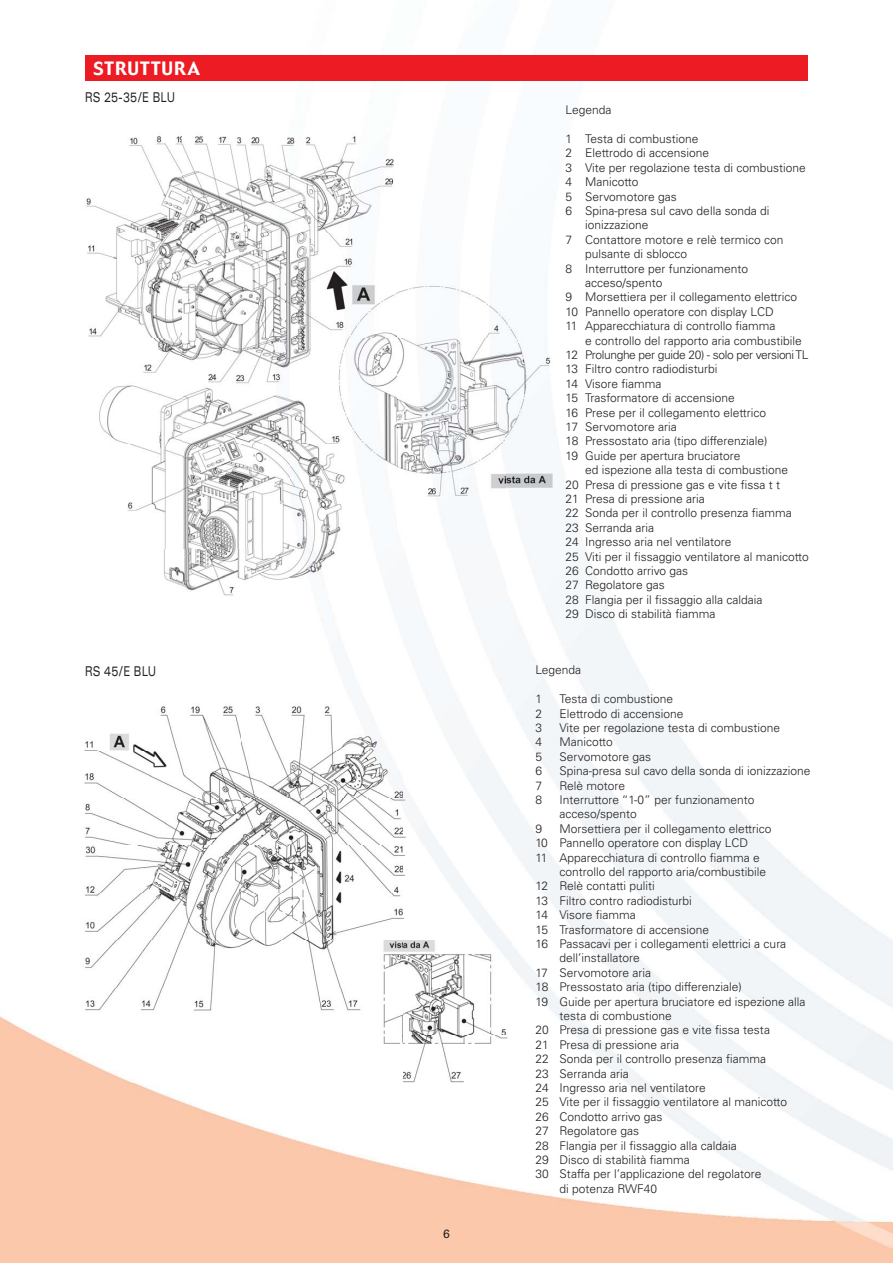
<style>
.page{position:relative;width:893px;height:1263px;background:#fff}
.page>*{position:absolute;margin:0;border:0;box-sizing:border-box;transform-origin:0 0}
.t1{font:18px "Gadget";letter-spacing:.055em;color:#fff}
.t2{font:expanded 13.5px "Univers";letter-spacing:.015em;color:#231f20;scale:.7 1}
.t3{font:300 12px/14.4px "Univers";color:#231f20}
.t4{font:300 12px "Univers";letter-spacing:-.03em;color:#231f20}
.t5{font:12px "Univers";color:#231f20}
</style>
<div class="page">
<img style="left:80px;top:704px;width:431px;height:379px">
<div style="left:85px;top:55px;width:723px;height:26px;background:#ed1c24"></div>
<img style="left:84px;top:128px;width:475px;height:474px">
<h1 class="t1" style="left:94px;top:57px;width:108px">STRUTTURA</h1>
<p class="t2" style="left:85px;top:92px;width:130px">RS 25-35/E BLU</p>
<p class="t2" style="left:85px;top:666px;width:103px">RS 45/E BLU</p>
<p class="t5" style="left:443px;top:1229px;width:8px">6</p>
<p class="t3" style="left:565px;top:104px;width:47px">Legenda</p>
<p class="t3" style="left:565px;top:133px;width:135px">1 Testa di combustione</p>
<p class="t3" style="left:565px;top:147px;width:145px">2 Elettrodo di accensione</p>
<p class="t3" style="left:565px;top:161px;width:242px">3 Vite per regolazione testa di combustione</p>
<p class="t3" style="left:565px;top:176px;width:74px">4 Manicotto</p>
<p class="t3" style="left:565px;top:190px;width:113px">5 Servomotore gas</p>
<p class="t3" style="left:565px;top:205px;width:205px">6 Spina-presa sul cavo della sonda di</p>
<p class="t3" style="left:585px;top:219px;width:65px">ionizzazione</p>
<p class="t3" style="left:565px;top:233px;width:219px">7 Contattore motore e relè termico con</p>
<p class="t3" style="left:585px;top:248px;width:104px">pulsante di sblocco</p>
<p class="t3" style="left:565px;top:262px;width:184px">8 Interruttore per funzionamento</p>
<p class="t3" style="left:585px;top:277px;width:79px">acceso/spento</p>
<p class="t3" style="left:565px;top:291px;width:233px">9 Morsettiera per il collegamento elettrico</p>
<p class="t3" style="left:565px;top:305px;width:210px">10 Pannello operatore con display LCD</p>
<p class="t3" style="left:565px;top:320px;width:211px">11 Apparecchiatura di controllo fiamma</p>
<p class="t3" style="left:585px;top:334px;width:218px">e controllo del rapporto aria combustibile</p>
<p class="t4" style="left:565px;top:350px;width:244px">12 Prolunghe per guide 20) - solo per versioni TL</p>
<p class="t3" style="left:565px;top:363px;width:153px">13 Filtro contro radiodisturbi</p>
<p class="t3" style="left:565px;top:377px;width:97px">14 Visore fiamma</p>
<p class="t3" style="left:565px;top:392px;width:171px">15 Trasformatore di accensione</p>
<p class="t3" style="left:565px;top:406px;width:202px">16 Prese per il collegamento elettrico</p>
<p class="t3" style="left:565px;top:421px;width:113px">17 Servomotore aria</p>
<p class="t3" style="left:565px;top:435px;width:203px">18 Pressostato aria (tipo differenziale)</p>
<p class="t3" style="left:565px;top:449px;width:176px">19 Guide per apertura bruciatore</p>
<p class="t3" style="left:585px;top:464px;width:204px">ed ispezione alla testa di combustione</p>
<p class="t3" style="left:565px;top:478px;width:216px">20 Presa di pressione gas e vite fissa t t</p>
<p class="t3" style="left:565px;top:493px;width:141px">21 Presa di pressione aria</p>
<p class="t3" style="left:565px;top:507px;width:228px">22 Sonda per il controllo presenza fiamma</p>
<p class="t3" style="left:565px;top:521px;width:90px">23 Serranda aria</p>
<p class="t3" style="left:565px;top:536px;width:167px">24 Ingresso aria nel ventilatore</p>
<p class="t3" style="left:565px;top:550px;width:245px">25 Viti per il fissaggio ventilatore al manicotto</p>
<p class="t3" style="left:565px;top:565px;width:124px">26 Condotto arrivo gas</p>
<p class="t3" style="left:565px;top:579px;width:101px">27 Regolatore gas</p>
<p class="t3" style="left:565px;top:593px;width:198px">28 Flangia per il fissaggio alla caldaia</p>
<p class="t3" style="left:565px;top:608px;width:151px">29 Disco di stabilità fiamma</p>
<p class="t3" style="left:535px;top:664px;width:47px">Legenda</p>
<p class="t3" style="left:535px;top:693px;width:8px">1</p>
<p class="t3" style="left:559px;top:693px;width:115px">Testa di combustione</p>
<p class="t3" style="left:535px;top:707px;width:8px">2</p>
<p class="t3" style="left:559px;top:707px;width:126px">Elettrodo di accensione</p>
<p class="t3" style="left:535px;top:722px;width:8px">3</p>
<p class="t3" style="left:559px;top:722px;width:222px">Vite per regolazione testa di combustione</p>
<p class="t3" style="left:535px;top:736px;width:8px">4</p>
<p class="t3" style="left:559px;top:736px;width:55px">Manicotto</p>
<p class="t3" style="left:535px;top:750px;width:8px">5</p>
<p class="t3" style="left:559px;top:750px;width:93px">Servomotore gas</p>
<p class="t3" style="left:535px;top:765px;width:8px">6</p>
<p class="t3" style="left:559px;top:765px;width:252px">Spina-presa sul cavo della sonda di ionizzazione</p>
<p class="t3" style="left:535px;top:779px;width:8px">7</p>
<p class="t3" style="left:559px;top:779px;width:67px">Relè motore</p>
<p class="t3" style="left:535px;top:794px;width:8px">8</p>
<p class="t3" style="left:559px;top:794px;width:196px">Interruttore “1-0” per funzionamento acceso/spento</p>
<p class="t3" style="left:535px;top:822px;width:8px">9</p>
<p class="t3" style="left:559px;top:822px;width:214px">Morsettiera per il collegamento elettrico</p>
<p class="t3" style="left:535px;top:837px;width:214px">10 Pannello operatore con display LCD</p>
<p class="t3" style="left:535px;top:851px;width:226px">11 Apparecchiatura di controllo fiamma e</p>
<p class="t3" style="left:559px;top:866px;width:208px">controllo del rapporto aria/combustibile</p>
<p class="t3" style="left:535px;top:880px;width:121px">12 Relè contatti puliti</p>
<p class="t3" style="left:535px;top:894px;width:158px">13 Filtro contro radiodisturbi</p>
<p class="t3" style="left:535px;top:909px;width:102px">14 Visore fiamma</p>
<p class="t3" style="left:535px;top:923px;width:175px">15 Trasformatore di accensione</p>
<p class="t3" style="left:535px;top:938px;width:252px">16 Passacavi per i collegamenti elettrici a cura</p>
<p class="t3" style="left:559px;top:952px;width:82px">dell’installatore</p>
<p class="t3" style="left:535px;top:966px;width:117px">17 Servomotore aria</p>
<p class="t3" style="left:535px;top:981px;width:208px">18 Pressostato aria (tipo differenziale)</p>
<p class="t3" style="left:535px;top:995px;width:272px">19 Guide per apertura bruciatore ed ispezione alla</p>
<p class="t3" style="left:559px;top:1010px;width:114px">testa di combustione</p>
<p class="t3" style="left:535px;top:1024px;width:236px">20 Presa di pressione gas e vite fissa testa</p>
<p class="t3" style="left:535px;top:1038px;width:145px">21 Presa di pressione aria</p>
<p class="t3" style="left:535px;top:1053px;width:232px">22 Sonda per il controllo presenza fiamma</p>
<p class="t3" style="left:535px;top:1067px;width:95px">23 Serranda aria</p>
<p class="t3" style="left:535px;top:1082px;width:172px">24 Ingresso aria nel ventilatore</p>
<p class="t3" style="left:535px;top:1096px;width:253px">25 Vite per il fissaggio ventilatore al manicotto</p>
<p class="t3" style="left:535px;top:1110px;width:129px">26 Condotto arrivo gas</p>
<p class="t3" style="left:535px;top:1125px;width:105px">27 Regolatore gas</p>
<p class="t3" style="left:535px;top:1139px;width:203px">28 Flangia per il fissaggio alla caldaia</p>
<p class="t3" style="left:535px;top:1154px;width:156px">29 Disco di stabilità fiamma</p>
<p class="t3" style="left:535px;top:1168px;width:228px">30 Staffa per l’applicazione del regolatore</p>
<p class="t3" style="left:559px;top:1182px;width:99px">di potenza RWF40</p>
</div>
